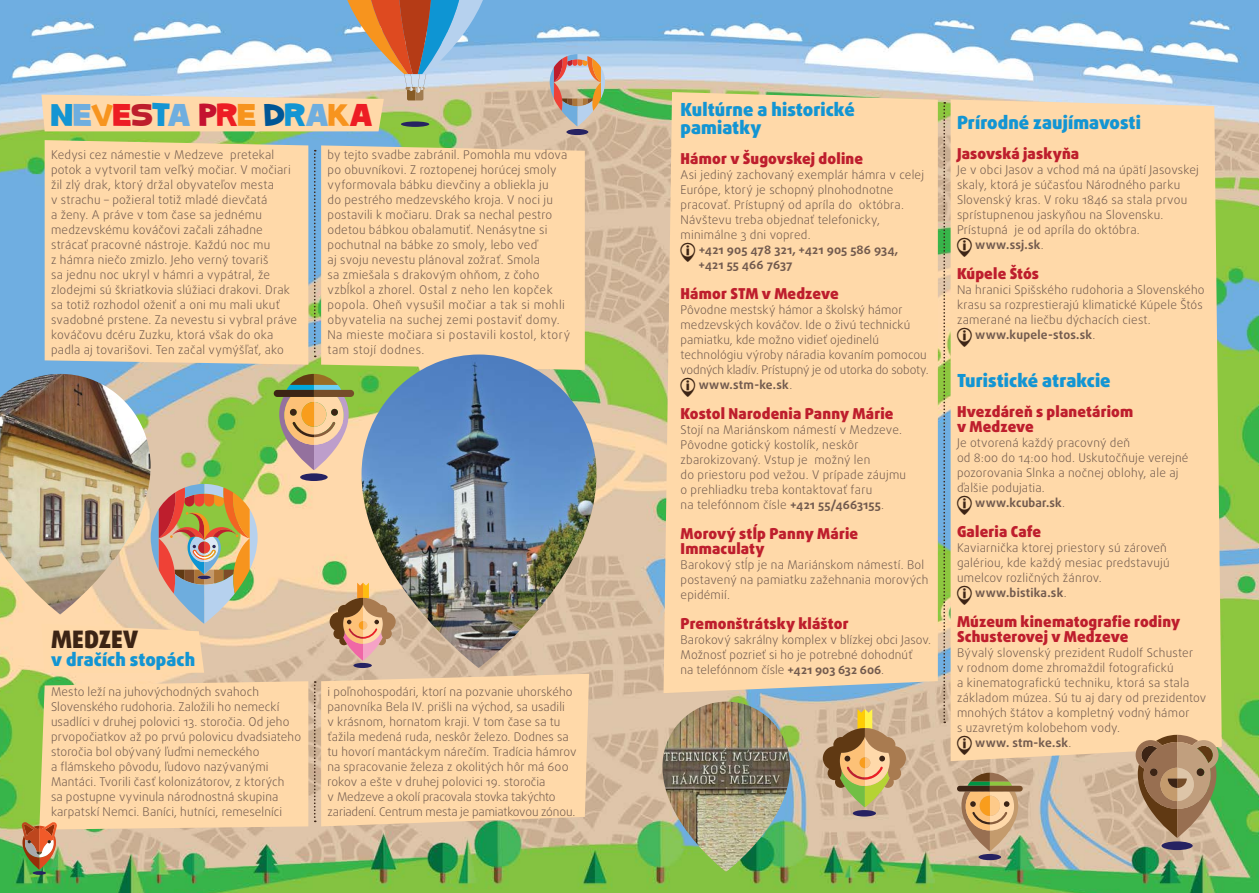
<style>
.page{position:relative;width:1259px;height:893px;background:#fff}
.page>*{position:absolute;margin:0;border:0;box-sizing:border-box;transform-origin:0 0}
.t1{font:34.5px "SC Gum Kids";letter-spacing:.005em;color:#1395d3}
.t2{font:27px "IF Info";color:#3c2415}
.t3{font:900 24px "Daxline Pro";letter-spacing:.005em;color:#3c2415}
.t4{font:900 18px/18px "Daxline Pro";color:#1395d3}
.t5{font:900 15px/15px "Daxline Pro";letter-spacing:.01em;color:#be1e2d}
.t6{font:300 12px/15px "Daxline Pro";letter-spacing:.015em;color:#715a4e}
.t7{font:700 12px/15px "Daxline Pro";letter-spacing:.015em;color:#715a4e}
.s1{color:#6faedf}
.s2{color:#f7941e}
.s3{color:#ed1d24}
.s4{color:#be1e2d}
.s5{color:#c41230}
.s6{color:#005695}
.s7{font-weight:300}
.s8{font-weight:700}
</style>
<div class="page">
<img style="left:0;top:0;width:1259px;height:893px">
<div style="left:45px;top:140px;width:263px;height:225px;background:#ffd9a9"></div>
<div style="left:663px;top:92px;width:275px;height:601px;background:#ffd9a9"></div>
<div style="left:321px;top:145px;width:264px;height:225px;background:#ffd9a9"></div>
<div style="left:950px;top:99px;width:271px;height:662px;background:#ffd9a9"></div>
<img style="left:0;top:374px;width:151px;height:240px">
<img style="left:662px;top:702px;width:128px;height:170px">
<img style="left:361px;top:354px;width:235px;height:314px">
<svg style="left:314px;top:674px;width:275px;height:152px"></svg>
<svg style="left:314px;top:150px;width:2px;height:207px"></svg>
<svg style="left:943px;top:102px;width:2px;height:621px"></svg>
<svg style="left:41px;top:0;width:451px;height:131px"></svg>
<div style="left:401px;top:121px;width:28px;height:6px;background:#262261;border-radius:50%"></div>
<div style="left:1161px;top:841px;width:31px;height:9px;background:#262262;border-radius:50%"></div>
<svg style="left:1135px;top:735px;width:83px;height:103px"></svg>
<div style="left:978px;top:854px;width:23px;height:6px;background:#262262;border-radius:50%"></div>
<svg style="left:957px;top:773px;width:65px;height:78px"></svg>
<svg style="left:33px;top:871px;width:13px;height:4px"></svg>
<svg style="left:22px;top:681px;width:286px;height:189px"></svg>
<div style="left:353px;top:663px;width:19px;height:5px;background:#262262;border-radius:50%"></div>
<svg style="left:330px;top:583px;width:66px;height:78px"></svg>
<svg style="left:550px;top:54px;width:55px;height:73px"></svg>
<div style="left:566px;top:129px;width:22px;height:6px;background:#262262;border-radius:50%"></div>
<img style="left:41px;top:484px;width:217px;height:189px">
<div style="left:853px;top:810px;width:23px;height:6px;background:#262262;border-radius:50%"></div>
<svg style="left:823px;top:709px;width:83px;height:98px"></svg>
<div style="left:300px;top:473px;width:28px;height:8px;background:#262262;border-radius:50%"></div>
<svg style="left:274px;top:374px;width:80px;height:96px"></svg>
<h1 class="t1" style="left:51px;top:94px;width:322px">N<span class="s1">E</span><span class="s2">V</span><span class="s3">E</span><span class="s4">S</span>T<span class="s1">A</span> <span class="s5">P</span><span class="s3">R</span><span class="s2">E</span> <span class="s6">D</span>R<span class="s1">A</span><span class="s2">K</span><span class="s3">A</span></h1>
<p class="t6" style="left:51px;top:148px;width:247px">Kedysi cez námestie v Medzeve pretekal potok a vytvoril tam veľký močiar. V močiari žil zlý drak, ktorý držal obyvateľov mesta<br>v strachu – požieral totiž mladé dievčatá<br>a ženy. A práve v tom čase sa jednému medzevskému kováčovi začali záhadne strácať pracovné nástroje. Každú noc mu<br>z hámra niečo zmizlo. Jeho verný tovariš<br>sa jednu noc ukryl v hámri a vypátral, že zlodejmi sú škriatkovia slúžiaci drakovi. Drak sa totiž rozhodol oženiť a oni mu mali ukuť svadobné prstene. Za nevestu si vybral práve kováčovu dcéru Zuzku, ktorá však do oka padla aj tovarišovi. Ten začal vymýšľať, ako</p>
<p class="t6" style="left:327px;top:148px;width:244px">by tejto svadbe zabránil. Pomohla mu vdova po obuvníkovi. Z roztopenej horúcej smoly vyformovala bábku dievčiny a obliekla ju<br>do pestrého medzevského kroja. V noci ju postavili k močiaru. Drak sa nechal pestro odetou bábkou obalamutiť. Nenásytne si pochutnal na bábke zo smoly, lebo veď<br>aj svoju nevestu plánoval zožrať. Smola<br>sa zmiešala s drakovým ohňom, z čoho vzbĺkol a zhorel. Ostal z neho len kopček popola. Oheň vysušil močiar a tak si mohli obyvatelia na suchej zemi postaviť domy.<br>Na mieste močiara si postavili kostol, ktorý tam stojí dodnes.</p>
<h3 class="t3" style="left:51px;top:624px;width:89px">MEDZEV</h3>
<h3 class="t4" style="left:51px;top:651px;width:146px">v dračích stopách</h3>
<p class="t6" style="left:51px;top:685px;width:251px">Mesto leží na juhovýchodných svahoch Slovenského rudohoria. Založili ho nemeckí usadlíci v druhej polovici 13. storočia. Od jeho prvopočiatkov až po prvú polovicu dvadsiateho storočia bol obývaný ľuďmi nemeckého<br>a flámskeho pôvodu, ľudovo nazývanými Mantáci. Tvorili časť kolonizátorov, z ktorých<br>sa postupne vyvinula národnostná skupina karpatskí Nemci. Baníci, hutníci, remeselníci</p>
<p class="t6" style="left:327px;top:685px;width:250px">i poľnohospodári, ktorí na pozvanie uhorského panovníka Bela IV. prišli na východ, sa usadili<br>v krásnom, hornatom kraji. V tom čase sa tu ťažila medená ruda, neskôr železo. Dodnes sa tu hovorí mantáckym nárečím. Tradícia hámrov na spracovanie železa z okolitých hôr má 600 rokov a ešte v druhej polovici 19. storočia<br>v Medzeve a okolí pracovala stovka takýchto zariadení. Centrum mesta je pamiatkovou zónou.</p>
<h3 class="t4" style="left:680px;top:101px;width:176px">Kultúrne a historické pamiatky</h3>
<p class="t5" style="left:680px;top:151px;width:184px">Hámor v Šugovskej doline</p>
<p class="t6" style="left:680px;top:167px;width:245px">Asi jediný zachovaný exemplár hámra v celej Európe, ktorý je schopný plnohodnotne pracovať. Prístupný od apríla do októbra.<br>Návštevu treba objednať telefonicky, minimálne 3 dni vopred.</p>
<h2 class="t2" style="left:680px;top:241px;width:16px">A</h2>
<p class="t7" style="left:698px;top:242px;width:201px">+421 905 478 321, +421 905 586 934, +421 55 466 7637</p>
<p class="t5" style="left:680px;top:286px;width:160px">Hámor STM v Medzeve</p>
<p class="t6" style="left:680px;top:302px;width:250px">Pôvodne mestský hámor a školský hámor medzevských kováčov. Ide o živú technickú pamiatku, kde možno vidieť ojedinelú technológiu výroby náradia kovaním pomocou vodných kladív. Prístupný je od utorka do soboty.</p>
<h2 class="t2" style="left:680px;top:376px;width:16px">A</h2>
<p class="t7" style="left:698px;top:377px;width:95px">www.stm-ke.sk<span class="s7">.</span></p>
<p class="t5" style="left:680px;top:406px;width:214px">Kostol Narodenia Panny Márie</p>
<p class="t6" style="left:680px;top:422px;width:227px">Stojí na Mariánskom námestí v Medzeve.<br>Pôvodne gotický kostolík, neskôr zbarokizovaný. Vstup je možný len<br>do priestoru pod vežou. V prípade záujmu o prehliadku treba kontaktovať faru<br>na telefónnom čísle <span class="s8">+421 55/4663155</span>.</p>
<p class="t5" style="left:680px;top:526px;width:179px">Morový stĺp Panny Márie<br>Immaculaty</p>
<p class="t6" style="left:680px;top:557px;width:249px">Barokový stĺp je na Mariánskom námestí. Bol postavený na pamiatku zažehnania morových epidémií.</p>
<p class="t5" style="left:680px;top:616px;width:170px">Premonštrátsky kláštor</p>
<p class="t6" style="left:680px;top:632px;width:252px">Barokový sakrálny komplex v blízkej obci Jasov.<br>Možnosť pozrieť si ho je potrebné dohodnúť<br>na telefónnom čísle <span class="s8">+421 903 632 606</span>.</p>
<h3 class="t4" style="left:957px;top:114px;width:185px">Prírodné zaujímavosti</h3>
<p class="t5" style="left:957px;top:147px;width:124px">Jasovská jaskyňa</p>
<p class="t6" style="left:957px;top:163px;width:243px">Je v obci Jasov a vchod má na úpätí Jasovskej skaly, ktorá je súčasťou Národného parku Slovenský kras. V roku 1846 sa stala prvou sprístupnenou jaskyňou na Slovensku.<br>Prístupná je od apríla do októbra.</p>
<h2 class="t2" style="left:957px;top:236px;width:16px">A</h2>
<p class="t7" style="left:975px;top:238px;width:70px">www.ssj.sk<span class="s7">.</span></p>
<p class="t5" style="left:957px;top:267px;width:84px">Kúpele Štós</p>
<p class="t6" style="left:957px;top:283px;width:249px">Na hranici Spišského rudohoria a Slovenského krasu sa rozprestierajú klimatické Kúpele Štós zamerané na liečbu dýchacích ciest.</p>
<h2 class="t2" style="left:957px;top:326px;width:16px">A</h2>
<p class="t7" style="left:975px;top:328px;width:122px">www.kupele-stos.sk<span class="s7">.</span></p>
<h3 class="t4" style="left:957px;top:372px;width:155px">Turistické atrakcie</h3>
<p class="t5" style="left:957px;top:405px;width:178px">Hvezdáreň s planetáriom v Medzeve</p>
<p class="t6" style="left:957px;top:436px;width:233px">Je otvorená každý pracovný deň<br>od 8:00 do 14:00 hod. Uskutočňuje verejné pozorovania Slnka a nočnej oblohy, ale aj ďalšie podujatia.</p>
<h2 class="t2" style="left:957px;top:494px;width:16px">A</h2>
<p class="t7" style="left:975px;top:496px;width:91px">www.kcubar.sk<span class="s7">.</span></p>
<p class="t5" style="left:957px;top:525px;width:86px">Galeria Cafe</p>
<p class="t6" style="left:957px;top:541px;width:214px">Kaviarnička ktorej priestory sú zároveň galériou, kde každý mesiac predstavujú umelcov rozličných žánrov.</p>
<h2 class="t2" style="left:957px;top:584px;width:16px">A</h2>
<p class="t7" style="left:975px;top:586px;width:93px">www.bistika.sk<span class="s7">.</span></p>
<p class="t5" style="left:957px;top:615px;width:225px">Múzeum kinematografie rodiny<br>Schusterovej v Medzeve</p>
<p class="t6" style="left:957px;top:646px;width:251px">Bývalý slovenský prezident Rudolf Schuster<br>v rodnom dome zhromaždil fotografickú<br>a kinematografickú techniku, ktorá sa stala základom múzea. Sú tu aj dary od prezidentov mnohých štátov a kompletný vodný hámor<br>s uzavretým kolobehom vody.</p>
<h2 class="t2" style="left:957px;top:734px;width:16px">A</h2>
<p class="t7" style="left:975px;top:736px;width:98px">www. stm-ke.sk<span class="s7">.</span></p>
</div>
